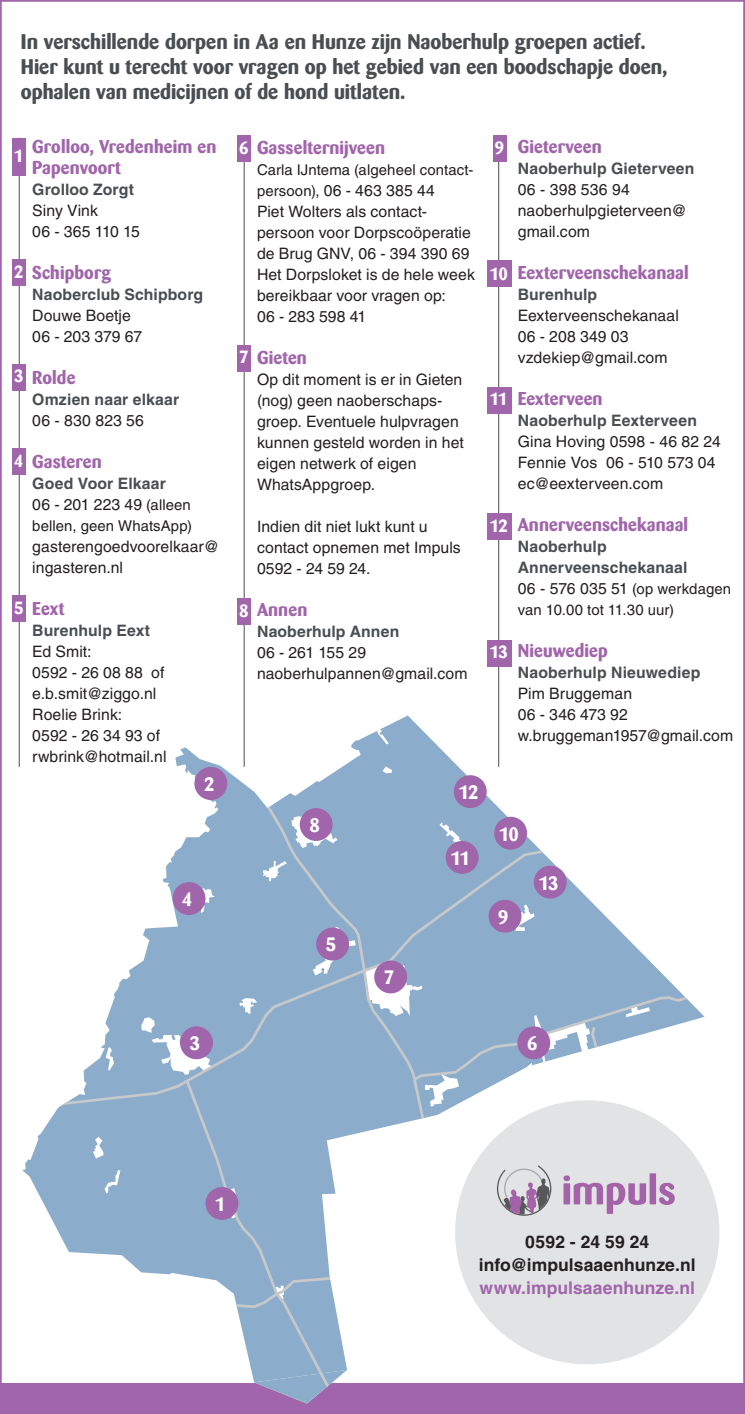
<style>
.page{position:relative;width:745px;height:1414px;background:#fff}
.page>*{position:absolute;margin:0;border:0;box-sizing:border-box;transform-origin:0 0}
.t1{font:700 21px/25.2px "Barmeno";color:#4a4d51}
.t2{font:700 19.25px "Barmeno";letter-spacing:-.05em;color:#fff}
.t3{font:700 18.38px/21px "Barmeno";letter-spacing:.005em;color:#a065aa}
.t4{font:700 17.5px/22.8px "Helvetica LT Std";letter-spacing:.005em;color:#231f20;text-align:center}
.t5{font:700 17.5px "Helvetica LT Std";letter-spacing:.005em;color:#a065aa}
.t6{font:700 17.5px "Barmeno";letter-spacing:-.045em;color:#fff}
.t7{font:15.75px/21px "Helvetica LT Std";letter-spacing:.005em;color:#231f20}
.t8{font:700 15.75px/21px "Helvetica LT Std";letter-spacing:.01em;color:#4a4d51}
.t9{font:14.88px/21px "Helvetica LT Std";letter-spacing:.01em;color:#231f20}
.s1{font-weight:400;color:#231f20}
.s2{font-weight:400;font-size:14.88px;color:#231f20}
.s3{font-size:15.75px}
.s4{font-size:14.88px}
</style>
<div class="page">
<div style="left:0;top:1383px;width:744px;height:30px;background:#a065aa"></div>
<hr style="left:243px;top:138px;width:1px;height:629px;background:#4a4d51">
<hr style="left:19px;top:138px;width:1px;height:629px;background:#4a4d51">
<hr style="left:498px;top:138px;width:1px;height:629px;background:#4a4d51">
<svg style="left:22px;top:715px;width:682px;height:605px"></svg>
<svg style="left:266px;top:1387px;width:61px;height:16px"></svg>
<svg style="left:62px;top:807px;width:624px;height:580px;fill:#8badcb"></svg>
<svg style="left:590px;top:1027px;width:7px;height:21px"></svg>
<div style="left:374px;top:960px;width:33px;height:33px;background:#a065aa;border-radius:50%"></div>
<div style="left:299px;top:808px;width:33px;height:33px;background:#a065aa;border-radius:50%"></div>
<div style="left:172px;top:882px;width:33px;height:33px;background:#a065aa;border-radius:50%"></div>
<div style="left:194px;top:767px;width:33px;height:33px;background:#a065aa;border-radius:50%"></div>
<div style="left:533px;top:866px;width:33px;height:32px;background:#a065aa;border-radius:50%"></div>
<div style="left:445px;top:841px;width:33px;height:33px;background:#a065aa;border-radius:50%"></div>
<div style="left:453px;top:775px;width:33px;height:33px;background:#a065aa;border-radius:50%"></div>
<div style="left:488px;top:900px;width:33px;height:33px;background:#a065aa;border-radius:50%"></div>
<div style="left:494px;top:817px;width:32px;height:33px;background:#a065aa;border-radius:50%"></div>
<div style="left:517px;top:1026px;width:33px;height:33px;background:#a065aa;border-radius:50%"></div>
<div style="left:205px;top:1187px;width:33px;height:33px;background:#a065aa;border-radius:50%"></div>
<div style="left:316px;top:928px;width:33px;height:32px;background:#a065aa;border-radius:50%"></div>
<div style="left:180px;top:1026px;width:33px;height:33px;background:#a065aa;border-radius:50%"></div>
<div style="left:455px;top:1100px;width:264px;height:264px;background:#e2e3e4;border-radius:50%"></div>
<svg style="left:563px;top:1175px;width:82px;height:39px"></svg>
<div style="left:649px;top:1173px;width:6px;height:31px;background:#a463a8"></div>
<svg style="left:659px;top:1183px;width:15px;height:22px"></svg>
<svg style="left:497px;top:1165px;width:54px;height:51px"></svg>
<div style="left:12px;top:138px;width:14px;height:37px;background:#a065aa"></div>
<div style="left:12px;top:259px;width:14px;height:26px;background:#a065aa"></div>
<div style="left:237px;top:135px;width:14px;height:26px;background:#a065aa"></div>
<div style="left:492px;top:135px;width:14px;height:26px;background:#a065aa"></div>
<div style="left:486px;top:387px;width:25px;height:26px;background:#a065aa"></div>
<div style="left:486px;top:261px;width:25px;height:26px;background:#a065aa"></div>
<div style="left:486px;top:513px;width:25px;height:26px;background:#a065aa"></div>
<div style="left:486px;top:640px;width:25px;height:26px;background:#a065aa"></div>
<div style="left:237px;top:345px;width:14px;height:26px;background:#a065aa"></div>
<div style="left:237px;top:598px;width:14px;height:26px;background:#a065aa"></div>
<div style="left:12px;top:364px;width:14px;height:26px;background:#a065aa"></div>
<div style="left:12px;top:448px;width:14px;height:26px;background:#a065aa"></div>
<div style="left:12px;top:595px;width:14px;height:26px;background:#a065aa"></div>
<h1 class="t1" style="left:21px;top:29px;width:648px">In verschillende dorpen in Aa en Hunze zijn Naoberhulp groepen actief.<br>Hier kunt u terecht voor vragen op het gebied van een boodschapje doen, ophalen van medicijnen of de hond uitlaten.</h1>
<p class="t3" style="left:32px;top:136px;width:185px">Grolloo, Vredenheim en<br>Papenvoort</p>
<p class="t8" style="left:32px;top:179px;width:103px">Grolloo Zorgt</p>
<p class="t7" style="left:32px;top:200px;width:109px">Siny Vink<br>06 - 365 110 15</p>
<p class="t3" style="left:32px;top:262px;width:80px">Schipborg</p>
<p class="t8" style="left:32px;top:284px;width:172px">Naoberclub Schipborg</p>
<p class="t7" style="left:32px;top:305px;width:111px">Douwe Boetje<br>06 - 203 379 67</p>
<p class="t3" style="left:32px;top:367px;width:45px">Rolde</p>
<p class="t8" style="left:32px;top:389px;width:148px">Omzien naar elkaar</p>
<p class="t7" style="left:32px;top:410px;width:113px">06 - 830 823 56</p>
<p class="t3" style="left:32px;top:451px;width:71px">Gasteren</p>
<p class="t8" style="left:32px;top:473px;width:160px">Goed Voor Elkaar<br><span class="s1">06 - 201 223 49</span> <span class="s2">(alleen</span></p>
<p class="t9" style="left:32px;top:515px;width:161px">bellen, geen WhatsApp)</p>
<p class="t7" style="left:32px;top:536px;width:188px">gasterengoedvoorelkaar@ ingasteren.nl</p>
<p class="t3" style="left:32px;top:598px;width:34px">Eext</p>
<p class="t8" style="left:32px;top:620px;width:119px">Burenhulp Eext</p>
<p class="t7" style="left:32px;top:641px;width:136px">Ed Smit:<br>0592 - 26 08 88 of e.b.smit@ziggo.nl<br>Roelie Brink:<br>0592 - 26 34 93 of rwbrink@hotmail.nl</p>
<p class="t3" style="left:517px;top:136px;width:85px">Gieterveen</p>
<p class="t8" style="left:517px;top:158px;width:178px">Naoberhulp Gieterveen</p>
<p class="t7" style="left:517px;top:179px;width:171px">06 - 398 536 94 naoberhulpgieterveen@ gmail.com</p>
<p class="t3" style="left:517px;top:262px;width:172px">Eexterveenschekanaal</p>
<p class="t8" style="left:517px;top:284px;width:81px">Burenhulp</p>
<p class="t7" style="left:517px;top:305px;width:162px">Eexterveenschekanaal<br>06 - 208 349 03 vzdekiep@gmail.com</p>
<p class="t3" style="left:517px;top:388px;width:86px">Eexterveen</p>
<p class="t8" style="left:517px;top:410px;width:181px">Naoberhulp Eexterveen</p>
<p class="t7" style="left:517px;top:431px;width:204px">Gina Hoving 0598 - 46 82 24<br>Fennie Vos 06 - 510 573 04 ec@eexterveen.com</p>
<p class="t3" style="left:517px;top:514px;width:172px">Annerveenschekanaal</p>
<p class="t8" style="left:517px;top:536px;width:171px">Naoberhulp<br>Annerveenschekanaal</p>
<p class="t9" style="left:517px;top:578px;width:215px"><span class="s3">06 - 576 035 51</span> (op werk dagen van 10.00 tot 11.30 uur)</p>
<p class="t3" style="left:517px;top:640px;width:92px">Nieuwediep</p>
<p class="t8" style="left:517px;top:662px;width:184px">Naoberhulp Nieuwediep</p>
<p class="t7" style="left:517px;top:683px;width:217px">Pim Bruggeman<br>06 - 346 473 92 w.bruggeman1957@gmail.com</p>
<p class="t3" style="left:257px;top:137px;width:129px">Gasselternijveen</p>
<p class="t9" style="left:257px;top:159px;width:218px">Carla IJntema (algeheel contact-</p>
<p class="t7" style="left:257px;top:180px;width:219px"><span class="s4">persoon),</span> 06 - 463 385 44<br>Piet Wolters als contact&shy;persoon voor Dorpscoöperatie de Brug GNV, 06 - 394 390 69<br>Het Dorpsloket is de hele week bereikbaar voor vragen op:<br>06 - 283 598 41</p>
<p class="t3" style="left:257px;top:347px;width:51px">Gieten</p>
<p class="t7" style="left:257px;top:369px;width:208px">Op dit moment is er in Gieten (nog) geen naoberschaps - groep. Eventuele hulpvragen kunnen gesteld worden in het eigen netwerk of eigen<br>WhatsAppgroep.</p>
<p class="t7" style="left:257px;top:516px;width:205px">Indien dit niet lukt kunt u contact opnemen met Impuls<br>0592 - 24 59 24.</p>
<p class="t3" style="left:257px;top:599px;width:52px">Annen</p>
<p class="t8" style="left:257px;top:621px;width:144px">Naoberhulp Annen</p>
<p class="t7" style="left:257px;top:642px;width:212px">06 - 261 155 29 naoberhulpannen@gmail.com</p>
<p class="t6" style="left:239px;top:137px;width:11px">6</p>
<p class="t6" style="left:494px;top:137px;width:11px">9</p>
<p class="t6" style="left:14px;top:146px;width:11px">1</p>
<p class="t6" style="left:14px;top:261px;width:11px">2</p>
<p class="t6" style="left:489px;top:263px;width:20px">10</p>
<p class="t6" style="left:239px;top:347px;width:11px">7</p>
<p class="t6" style="left:14px;top:366px;width:11px">3</p>
<p class="t6" style="left:489px;top:389px;width:19px">11</p>
<p class="t6" style="left:14px;top:450px;width:11px">4</p>
<p class="t6" style="left:489px;top:515px;width:20px">12</p>
<p class="t6" style="left:14px;top:597px;width:11px">5</p>
<p class="t6" style="left:239px;top:600px;width:11px">8</p>
<p class="t6" style="left:489px;top:642px;width:20px">13</p>
<p class="t2" style="left:204px;top:772px;width:12px">2</p>
<p class="t2" style="left:182px;top:887px;width:12px">4</p>
<p class="t2" style="left:189px;top:1032px;width:12px">3</p>
<p class="t2" style="left:215px;top:1192px;width:12px">1</p>
<p class="t2" style="left:309px;top:813px;width:12px">8</p>
<p class="t2" style="left:325px;top:933px;width:12px">5</p>
<p class="t2" style="left:383px;top:966px;width:12px">7</p>
<p class="t2" style="left:458px;top:781px;width:21px">12</p>
<p class="t2" style="left:450px;top:846px;width:21px">11</p>
<p class="t2" style="left:498px;top:822px;width:22px">10</p>
<p class="t2" style="left:498px;top:905px;width:12px">9</p>
<p class="t2" style="left:538px;top:871px;width:21px">13</p>
<p class="t2" style="left:526px;top:1032px;width:12px">6</p>
<p class="t4" style="left:478px;top:1230px;width:218px">0592 - 24 59 24 info@impulsaaenhunze.nl</p>
<p class="t5" style="left:479px;top:1277px;width:217px">www.impulsaaenhunze.nl</p>
</div>
